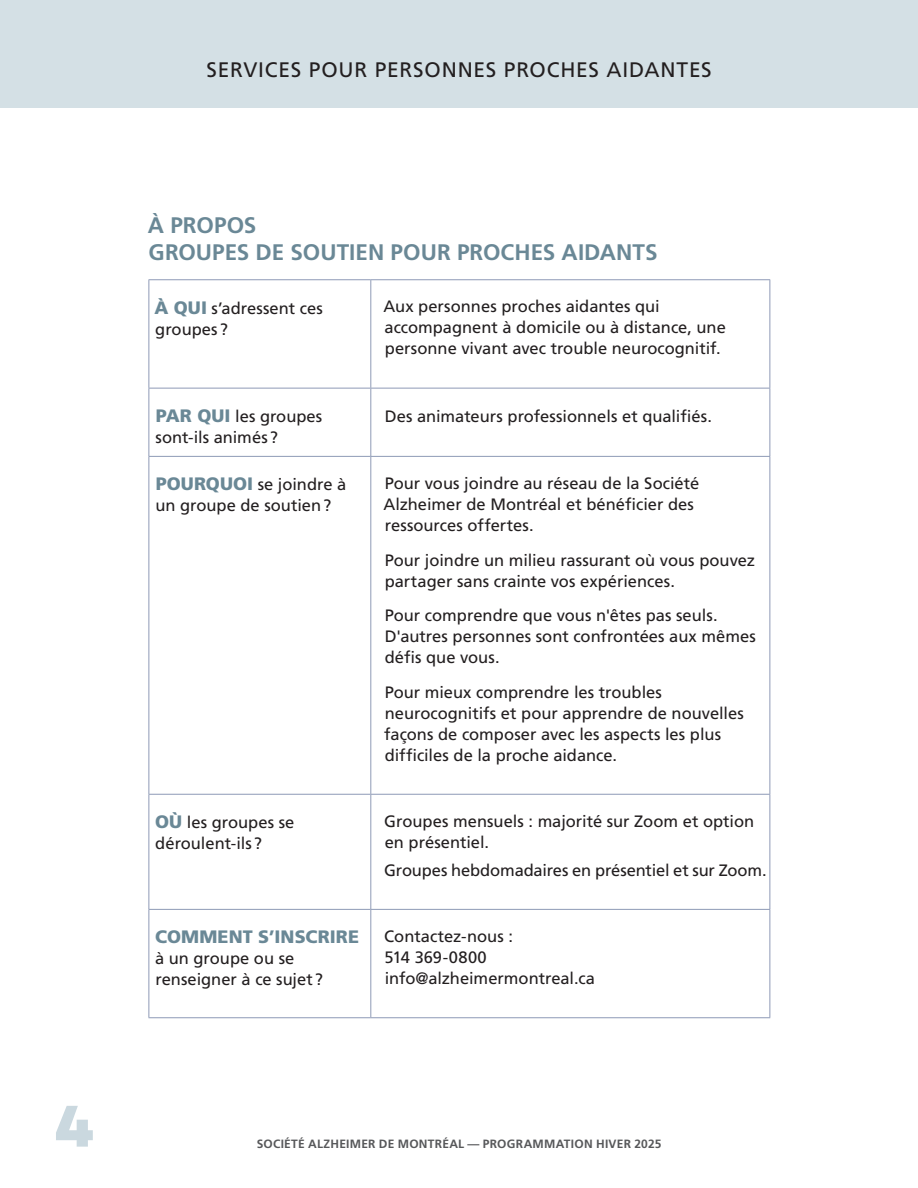
<style>
.page{position:relative;width:918px;height:1188px;background:#fff}
.page>*{position:absolute;margin:0;border:0;box-sizing:border-box;transform-origin:0 0}
.t1{font:800 60px "Campton";color:#cad8df}
.t2{font:700 22.5px/27px "Frutiger LT Std";color:#6a8896}
.t3{font:21px "Frutiger LT Std";letter-spacing:.035em;color:#231f20}
.t4{font:900 18px "Frutiger LT Std";letter-spacing:.005em;color:#6a8896}
.t5{font:16.5px/21px "Frutiger LT Std";color:#231f20}
.t6{font:700 12px "Frutiger LT Std";letter-spacing:.02em;color:#57585a}
.s1{font-weight:900;font-size:18px;color:#6a8896}
</style>
<div class="page">
<div style="left:0;top:0;width:918px;height:108px;background:#d4e0e5"></div>
<hr style="left:148px;top:279px;width:223px;height:1px;background:#8e9ab6">
<hr style="left:148px;top:280px;width:1px;height:108px;background:#8e9ab6">
<hr style="left:371px;top:279px;width:399px;height:1px;background:#8e9ab6">
<hr style="left:370px;top:280px;width:1px;height:108px;background:#8e9ab6">
<hr style="left:770px;top:280px;width:1px;height:108px;background:#8e9ab6">
<hr style="left:148px;top:388px;width:223px;height:1px;background:#8e9ab6">
<hr style="left:148px;top:388px;width:1px;height:68px;background:#8e9ab6">
<hr style="left:371px;top:388px;width:399px;height:1px;background:#8e9ab6">
<hr style="left:370px;top:388px;width:1px;height:68px;background:#8e9ab6">
<hr style="left:770px;top:388px;width:1px;height:68px;background:#8e9ab6">
<hr style="left:148px;top:456px;width:223px;height:1px;background:#8e9ab6">
<hr style="left:148px;top:457px;width:1px;height:337px;background:#8e9ab6">
<hr style="left:371px;top:456px;width:399px;height:1px;background:#8e9ab6">
<hr style="left:370px;top:457px;width:1px;height:337px;background:#8e9ab6">
<hr style="left:770px;top:457px;width:1px;height:337px;background:#8e9ab6">
<hr style="left:148px;top:794px;width:223px;height:1px;background:#8e9ab6">
<hr style="left:148px;top:795px;width:1px;height:114px;background:#8e9ab6">
<hr style="left:371px;top:794px;width:399px;height:1px;background:#8e9ab6">
<hr style="left:370px;top:795px;width:1px;height:114px;background:#8e9ab6">
<hr style="left:770px;top:795px;width:1px;height:114px;background:#8e9ab6">
<hr style="left:148px;top:909px;width:223px;height:1px;background:#8e9ab6">
<hr style="left:148px;top:910px;width:1px;height:107px;background:#8e9ab6">
<hr style="left:371px;top:909px;width:399px;height:1px;background:#8e9ab6">
<hr style="left:370px;top:910px;width:1px;height:107px;background:#8e9ab6">
<hr style="left:770px;top:910px;width:1px;height:107px;background:#8e9ab6">
<hr style="left:148px;top:1017px;width:223px;height:1px;background:#8e9ab6">
<hr style="left:371px;top:1017px;width:399px;height:1px;background:#8e9ab6">
<h1 class="t1" style="left:54px;top:1088px;width:42px">4</h1>
<p class="t3" style="left:207px;top:57px;width:507px">SERVICES POUR PERSONNES PROCHES AIDANTES</p>
<h2 class="t2" style="left:148px;top:212px;width:511px">À PROPOS<br>GROUPES DE SOUTIEN POUR PROCHES AIDANTS</h2>
<p class="t5" style="left:154px;top:297px;width:170px"><span class="s1">À QUI</span> s’adressent ces groupes?</p>
<p class="t5" style="left:384px;top:296px;width:344px">Aux personnes proches aidantes qui accompagnent à domicile ou à distance, une personne vivant avec trouble neurocognitif.</p>
<p class="t5" style="left:156px;top:406px;width:168px"><span class="s1">PAR QUI</span> les groupes sont-ils animés ?</p>
<p class="t5" style="left:385px;top:406px;width:329px">Des animateurs professionnels et qualifiés.</p>
<p class="t5" style="left:155px;top:474px;width:193px"><span class="s1">POURQUOI</span> se joindre à un groupe de soutien?</p>
<p class="t5" style="left:384px;top:473px;width:317px">Pour vous joindre au réseau de la Société<br>Alzheimer de Montréal et bénéficier des ressources offertes.</p>
<p class="t5" style="left:385px;top:549px;width:372px">Pour joindre un milieu rassurant où vous pouvez partager sans crainte vos expériences.</p>
<p class="t5" style="left:385px;top:605px;width:373px">Pour comprendre que vous n'êtes pas seuls.<br>D'autres personnes sont confrontées aux mêmes défis que vous.</p>
<p class="t5" style="left:384px;top:681px;width:361px">Pour mieux comprendre les troubles neurocognitifs et pour apprendre de nouvelles façons de composer avec les aspects les plus difficiles de la proche aidance.</p>
<p class="t5" style="left:155px;top:812px;width:141px"><span class="s1">OÙ</span> les groupes se déroulent-ils ?</p>
<p class="t5" style="left:384px;top:811px;width:371px">Groupes mensuels : majorité sur Zoom et option en présentiel.</p>
<p class="t5" style="left:384px;top:859px;width:384px">Groupes hebdomadaires en présentiel et sur Zoom.</p>
<p class="t4" style="left:155px;top:926px;width:205px">COMMENT S’INSCRIRE</p>
<p class="t5" style="left:155px;top:948px;width:170px">à un groupe ou se renseigner à ce sujet?</p>
<p class="t5" style="left:384px;top:926px;width:212px">Contactez-nous :<br>514 369-0800 info@alzheimermontreal.ca</p>
<p class="t6" style="left:257px;top:1136px;width:406px">SOCIÉTÉ ALZHEIMER DE MONTRÉAL — PROGRAMMATION HIVER 2025</p>
</div>
